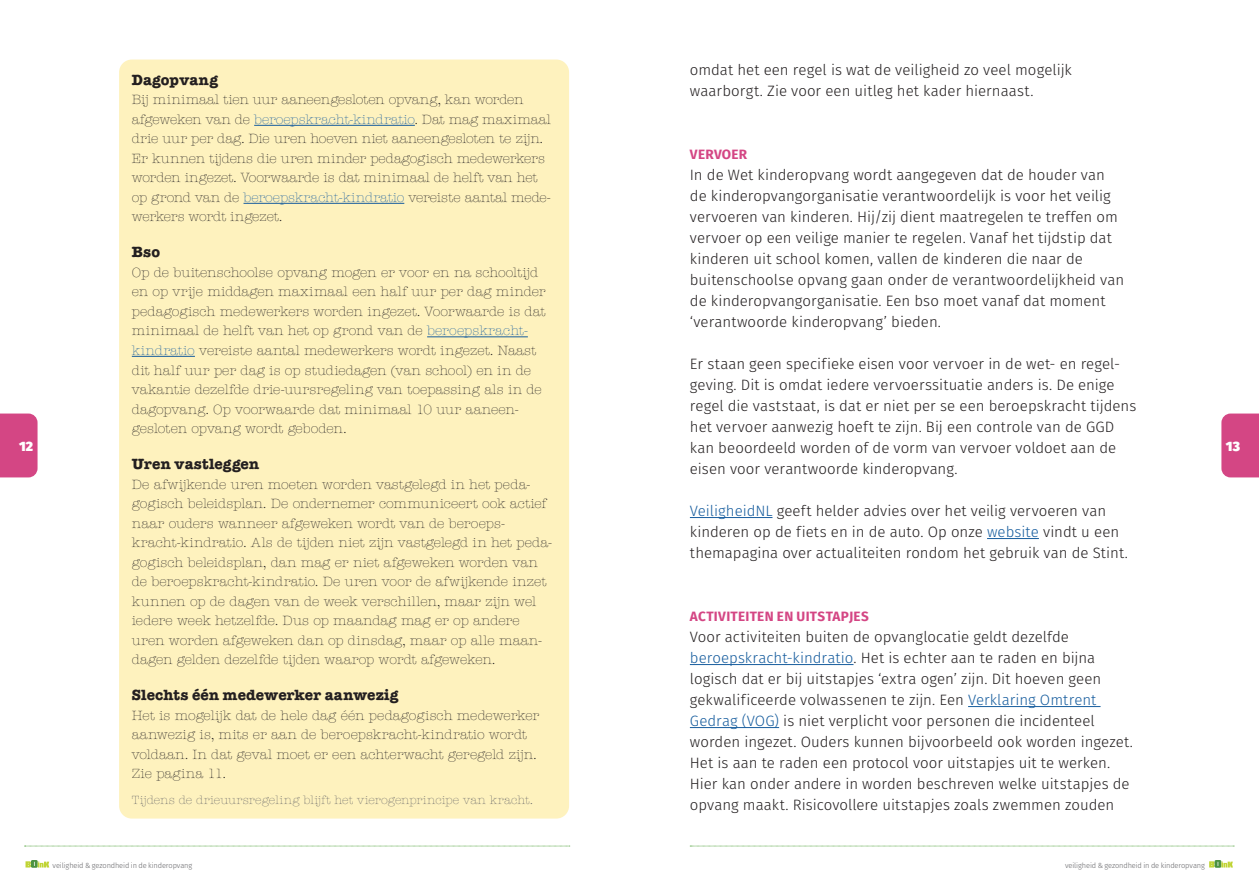
<style>
.page{position:relative;width:1259px;height:893px;background:#fff}
.page>*{position:absolute;margin:0;border:0;box-sizing:border-box;transform-origin:0 0}
.Body{font:300 15px/21px "Fira Sans";color:#231f20}
.Kaderkopje{font:700 15px "American Typewriter Std";letter-spacing:.005em;color:#231f20}
.Kadertekst_1{font:300 13.5px/19.5px "American Typewriter Std";color:#231f20}
.Tussenkopje_1{font:700 13.5px "Fira Sans";letter-spacing:.02em;color:#d44684}
.t1{font:900 13.5px "Fira Sans";color:#fff}
.Kadertekst_1-2{font:300 12px "American Typewriter Std";color:#636366}
.t2{font:300 7.5px "Fira Sans";letter-spacing:-.02em;color:#636366}
.s1{color:#175d9e}
</style>
<div class="page">
<div style="left:119px;top:60px;width:450px;height:759px;background:#fef2be;border-radius:13px"></div>
<hr style="left:254px;top:125px;width:161px;height:1px;background:#175d9e">
<hr style="left:243px;top:203px;width:161px;height:1px;background:#175d9e">
<hr style="left:427px;top:336px;width:101px;height:1px;background:#175d9e">
<hr style="left:132px;top:356px;width:63px;height:1px;background:#175d9e">
<div style="left:0;top:414px;width:38px;height:63px;background:#d44684"></div>
<div style="left:1221px;top:414px;width:38px;height:63px;background:#d44684"></div>
<svg style="left:26px;top:860px;width:23px;height:8px"></svg>
<svg style="left:1209px;top:860px;width:24px;height:8px"></svg>
<svg style="left:25px;top:846px;width:545px;height:1px"></svg>
<svg style="left:690px;top:846px;width:544px;height:1px"></svg>
<hr style="left:690px;top:517px;width:82px;height:1px;background:#175d9e">
<hr style="left:987px;top:538px;width:52px;height:1px;background:#175d9e">
<hr style="left:690px;top:664px;width:163px;height:1px;background:#175d9e">
<hr style="left:968px;top:706px;width:132px;height:1px;background:#175d9e">
<hr style="left:690px;top:727px;width:89px;height:1px;background:#175d9e">
<p class="Body" style="left:690px;top:59px;width:383px">omdat het een regel is wat de veiligheid zo veel mogelijk waarborgt. Zie voor een uitleg het kader hiernaast.</p>
<p class="Kaderkopje" style="left:132px;top:71px;width:88px">Dagopvang</p>
<p class="Kadertekst_1" style="left:132px;top:90px;width:421px">Bij minimaal tien uur aaneengesloten opvang, kan worden afgeweken van de <span class="s1">beroepskracht-kindratio</span>. Dat mag maximaal drie uur per dag. Die uren hoeven niet aaneengesloten te zijn.<br>Er kunnen tijdens die uren minder pedagogisch medewerkers worden ingezet. Voorwaarde is dat minimaal de helft van het op grond van de <span class="s1">beroepskracht-kindratio</span> vereiste aantal mede&shy;werkers wordt ingezet.</p>
<p class="Kaderkopje" style="left:132px;top:244px;width:30px">Bso</p>
<p class="Kadertekst_1" style="left:132px;top:263px;width:415px">Op de buitenschoolse opvang mogen er voor en na schooltijd en op vrije middagen maximaal een half uur per dag minder pedagogisch medewerkers worden ingezet. Voorwaarde is dat minimaal de helft van het op grond van de <span class="s1">beroepskracht&shy;kindratio</span> vereiste aantal medewerkers wordt ingezet. Naast dit half uur per dag is op studiedagen (van school) en in de vakantie dezelfde drie-uursregeling van toepassing als in de dagopvang. Op voorwaarde dat minimaal 10 uur aaneen&shy;gesloten opvang wordt geboden.</p>
<p class="Kaderkopje" style="left:132px;top:455px;width:129px">Uren vastleggen</p>
<p class="Kadertekst_1" style="left:132px;top:474px;width:421px">De afwijkende uren moeten worden vastgelegd in het peda&shy;gogisch beleidsplan. De ondernemer communiceert ook actief naar ouders wanneer afgeweken wordt van de beroeps&shy;kracht-kindratio. Als de tijden niet zijn vastgelegd in het peda&shy;gogisch beleidsplan, dan mag er niet afgeweken worden van de beroepskracht-kindratio. De uren voor de afwijkende inzet kunnen op de dagen van de week verschillen, maar zijn wel iedere week hetzelfde. Dus op maandag mag er op andere uren worden afgeweken dan op dinsdag, maar op alle maan&shy;dagen gelden dezelfde tijden waarop wordt afgeweken.</p>
<p class="Kaderkopje" style="left:132px;top:686px;width:268px">Slechts één medewerker aanwezig</p>
<p class="Kadertekst_1" style="left:132px;top:705px;width:409px">Het is mogelijk dat de hele dag één pedagogisch medewerker aanwezig is, mits er aan de beroepskracht-kindratio wordt voldaan. In dat geval moet er een achterwacht geregeld zijn.<br>Zie pagina 11.</p>
<p class="Kadertekst_1-2" style="left:132px;top:793px;width:402px">Tijdens de drieuursregeling blijft het vierogenprincipe van kracht.</p>
<p class="Tussenkopje_1" style="left:690px;top:143px;width:59px">VERVOER</p>
<p class="Body" style="left:690px;top:164px;width:436px">In de Wet kinderopvang wordt aangegeven dat de houder van de kinderopvangorganisatie verantwoordelijk is voor het veilig vervoeren van kinderen. Hij/zij dient maatregelen te treffen om vervoer op een veilige manier te regelen. Vanaf het tijdstip dat kinderen uit school komen, vallen de kinderen die naar de buitenschoolse opvang gaan onder de verantwoordelijkheid van de kinderopvangorganisatie. Een bso moet vanaf dat moment ‘verantwoorde kinderopvang’ bieden.</p>
<p class="Body" style="left:690px;top:353px;width:448px">Er staan geen specifieke eisen voor vervoer in de wet- en regel&shy;geving. Dit is omdat iedere vervoerssituatie anders is. De enige regel die vaststaat, is dat er niet per se een beroepskracht tijdens het vervoer aanwezig hoeft te zijn. Bij een controle van de GGD kan beoordeeld worden of de vorm van vervoer voldoet aan de eisen voor verantwoorde kinderopvang.</p>
<p class="Body" style="left:690px;top:500px;width:439px"><span class="s1">VeiligheidNL</span> geeft helder advies over het veilig vervoeren van kinderen op de fiets en in de auto. Op onze <span class="s1">website</span> vindt u een themapagina over actualiteiten rondom het gebruik van de Stint.</p>
<p class="t1" style="left:19px;top:434px;width:15px">12</p>
<p class="t1" style="left:1226px;top:434px;width:16px">13</p>
<p class="Tussenkopje_1" style="left:690px;top:605px;width:180px">ACTIVITEITEN EN UITSTAPJES</p>
<p class="Body" style="left:690px;top:626px;width:444px">Voor activiteiten buiten de opvanglocatie geldt dezelfde <span class="s1">beroepskracht-kindratio</span>. Het is echter aan te raden en bijna logisch dat er bij uitstapjes ‘extra ogen’ zijn. Dit hoeven geen gekwalificeerde volwassenen te zijn. Een <span class="s1">Verklaring Omtrent Gedrag (VOG)</span> is niet verplicht voor personen die incidenteel worden ingezet. Ouders kunnen bijvoorbeeld ook worden ingezet.</p>
<p class="Body" style="left:690px;top:752px;width:441px">Het is aan te raden een protocol voor uitstapjes uit te werken.<br>Hier kan onder andere in worden beschreven welke uitstapjes de opvang maakt. Risicovollere uitstapjes zoals zwemmen zouden</p>
<p class="t2" style="left:53px;top:859px;width:141px">veiligheid &amp; gezondheid in de kinderopvang</p>
<p class="t2" style="left:1065px;top:859px;width:141px">veiligheid &amp; gezondheid in de kinderopvang</p>
</div>
